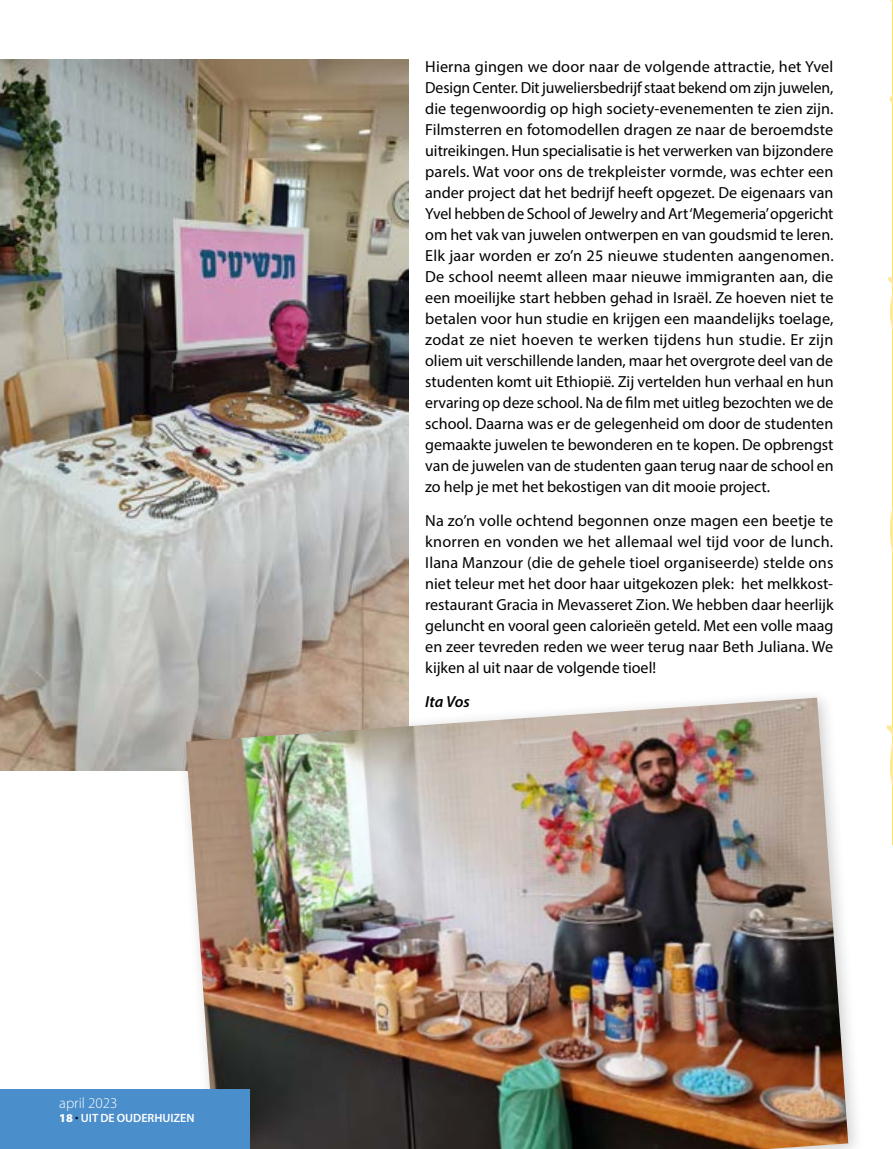
<style>
.page{position:relative;width:893px;height:1149px;background:#fff}
.page>*{position:absolute;margin:0;border:0;box-sizing:border-box;transform-origin:0 0}
.t1{font:16.05px/21px "Myriad Pro";color:#000;text-align:justify}
.t2{font:italic 600 16.05px "Myriad Pro";color:#000}
.t3{font:300 15px "Myriad Pro";color:#fff}
.t4{font:600 12px "Myriad Pro";color:#fff}
.s1{font-weight:900}
.s2{font-weight:900;color:#000}
</style>
<div class="page">
<img style="left:0;top:60px;width:408px;height:710px">
<hr style="left:892px;top:0;width:1px;height:843px;background:#ffe06a">
<div style="left:176px;top:687px;width:688px;height:461px;background:#000;opacity:.2"></div>
<img style="left:186px;top:697px;width:662px;height:451px">
<div style="left:0;top:1089px;width:249px;height:59px;background:#4a8ecc"></div>
<p class="t3" style="left:59px;top:1093px;width:60px">april 2023</p>
<p class="t4" style="left:59px;top:1109px;width:82px"><span class="s1">18</span> <span class="s2">·</span>UIT DE OUDERH</p>
<p class="t4" style="left:162px;top:1109px;width:15px">UIZEN</p>
<p class="t1" style="left:425px;top:55px;width:410px">Hierna gingen we door naar de volgende attractie, het Yvel Design Center. Dit juweliersbedrijf staat bekend om zijn juwelen, die tegenwoordig op high society-evenementen te zien zijn.<br>Filmsterren en fotomodellen dragen ze naar de beroemdste uitreikingen. Hun specialisatie is het verwerken van bijzondere parels. Wat voor ons de trekpleister vormde, was echter een ander project dat het bedrijf heeft opgezet. De eigenaars van Yvel hebben de School of Jewelry and Art ‘Megemeria’ opgericht om het vak van juwelen ontwerpen en van goudsmid te leren.<br>Elk jaar worden er zo’n 25 nieuwe studenten aangenomen.<br>De school neemt alleen maar nieuwe immigranten aan, die een moeilijke start hebben gehad in Israël. Ze hoeven niet te betalen voor hun studie en krijgen een maandelijks toelage, zodat ze niet hoeven te werken tijdens hun studie. Er zijn oliem uit verschillende landen, maar het overgrote deel van de studenten komt uit Ethiopië. Zij vertelden hun verhaal en hun ervaring op deze school. Na de film met uitleg bezochten we de school. Daarna was er de gelegenheid om door de studenten gemaakte juwelen te bewonderen en te kopen. De opbrengst van de juwelen van de studenten gaan terug naar de school en zo help je met het bekostigen van dit mooie project.</p>
<p class="t1" style="left:425px;top:509px;width:410px">Na zo’n volle ochtend begonnen onze magen een beetje te knorren en vonden we het allemaal wel tijd voor de lunch.<br>Ilana Manzour (die de gehele tioel organiseerde) stelde ons niet teleur met het door haar uitgekozen plek: het melkkost&shy;restaurant Gracia in Mevasseret Zion. We hebben daar heerlijk geluncht en vooral geen calorieën geteld. Met een volle maag en zeer tevreden reden we weer terug naar Beth Juliana. We kijken al uit naar de volgende tioel!</p>
<p class="t2" style="left:425px;top:690px;width:46px">Ita Vos</p>
</div>
